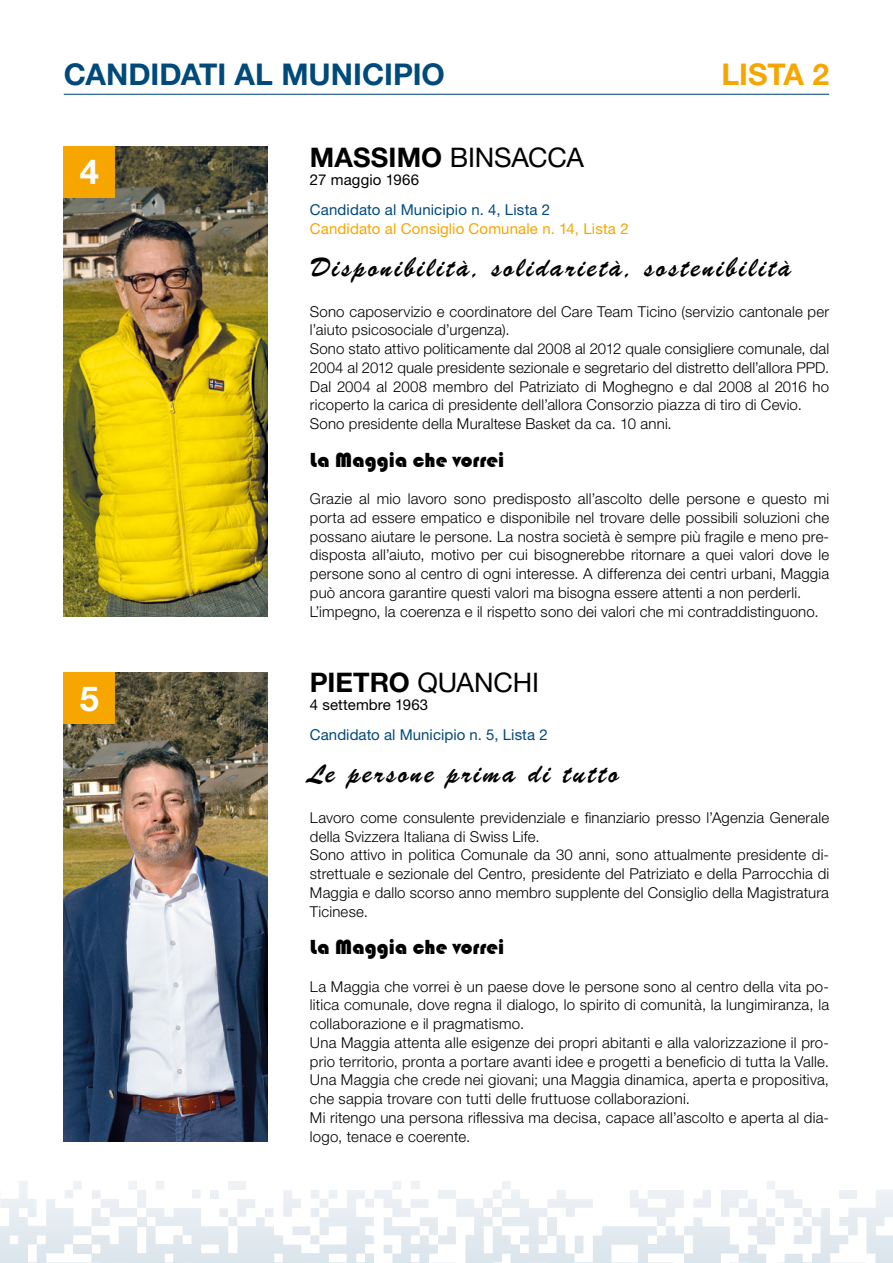
<style>
.page{position:relative;width:893px;height:1263px;background:#fff}
.page>*{position:absolute;margin:0;border:0;box-sizing:border-box;transform-origin:0 0}
.t1{font:700 34.5px "Helvetica Neue LT Std";color:#fff}
.t2{font:700 30px "Helvetica Neue LT Std";color:#00497b}
.t3{font:700 30px "Helvetica Neue LT Std";letter-spacing:-.005em;color:#f7a600}
.t4{font:27px "Brush Script BT";letter-spacing:.1em;color:#000}
.t5{font:27px "Helvetica Neue LT Std";letter-spacing:-.005em;color:#000}
.t6{font:21px "Bauhaus 93";color:#000}
.t7{font:300 15px/18.8px "Helvetica Neue LT Std";letter-spacing:.01em;color:#000}
.t8{font:15px "Helvetica Neue LT Std";letter-spacing:.005em;color:#00497b}
.t9{font:15px "Helvetica Neue LT Std";letter-spacing:.01em;color:#f7a600}
.t10{font:15px "Helvetica Neue LT Std";letter-spacing:.01em;color:#000}
.s1{font-weight:700}
</style>
<div class="page">
<svg style="left:1px;top:1181px;width:892px;height:82px"></svg>
<svg style="left:630px;top:1190px;width:54px;height:36px"></svg>
<svg style="left:547px;top:1189px;width:46px;height:28px"></svg>
<svg style="left:283px;top:1190px;width:18px;height:27px"></svg>
<svg style="left:237px;top:1199px;width:18px;height:18px"></svg>
<svg style="left:693px;top:1190px;width:18px;height:17px"></svg>
<div style="left:839px;top:1190px;width:18px;height:8px;background:#ecf0f4"></div>
<div style="left:229px;top:1181px;width:17px;height:8px;background:#eff3f6"></div>
<svg style="left:292px;top:1226px;width:27px;height:18px"></svg>
<div style="left:228px;top:1217px;width:9px;height:9px;background:#e6ebf0"></div>
<svg style="left:219px;top:1208px;width:9px;height:9px"></svg>
<svg style="left:265px;top:1208px;width:8px;height:9px"></svg>
<svg style="left:192px;top:1189px;width:9px;height:9px"></svg>
<div style="left:210px;top:1190px;width:9px;height:8px;background:#ecf0f4"></div>
<svg style="left:311px;top:1189px;width:26px;height:28px"></svg>
<svg style="left:65px;top:1181px;width:17px;height:17px"></svg>
<svg style="left:91px;top:1181px;width:55px;height:45px"></svg>
<svg style="left:156px;top:1181px;width:9px;height:9px"></svg>
<svg style="left:493px;top:1181px;width:18px;height:18px"></svg>
<svg style="left:721px;top:1181px;width:91px;height:63px"></svg>
<svg style="left:575px;top:1235px;width:8px;height:18px"></svg>
<div style="left:547px;top:1217px;width:9px;height:18px;background:#e5eaf0"></div>
<svg style="left:365px;top:1181px;width:91px;height:72px"></svg>
<div style="left:137px;top:1217px;width:9px;height:9px;background:#e6ebf0"></div>
<div style="left:73px;top:1244px;width:19px;height:9px;background:#dfe6ed"></div>
<div style="left:483px;top:1199px;width:10px;height:9px;background:#ebeff3"></div>
<div style="left:493px;top:1208px;width:9px;height:9px;background:#e9edf2"></div>
<svg style="left:0;top:1198px;width:1px;height:65px"></svg>
<img style="left:64px;top:147px;width:203px;height:470px">
<div style="left:64px;top:147px;width:51px;height:51px;background:#f7a600"></div>
<hr style="left:64px;top:94px;width:765px;height:1px;background:#00497b">
<img style="left:64px;top:673px;width:203px;height:469px">
<div style="left:64px;top:673px;width:51px;height:51px;background:#f7a600"></div>
<h2 class="t2" style="left:64px;top:56px;width:383px">CANDIDATI AL MUNICIPIO</h2>
<h2 class="t3" style="left:722px;top:56px;width:109px">LISTA 2</h2>
<h1 class="t1" style="left:80px;top:151px;width:21px">4</h1>
<h1 class="t1" style="left:80px;top:677px;width:21px">5</h1>
<h3 class="t5" style="left:310px;top:141px;width:275px"><span class="s1">MASSIMO</span> BINSACCA</h3>
<p class="t10" style="left:310px;top:171px;width:111px">27 maggio 1966</p>
<p class="t8" style="left:310px;top:201px;width:242px">Candidato al Municipio n. 4, Lista 2</p>
<p class="t9" style="left:310px;top:220px;width:320px">Candidato al Consiglio Comunale n. 14, Lista 2</p>
<h3 class="t4" style="left:310px;top:251px;width:483px">Disponibilità, solidarietà, sostenibilità</h3>
<p class="t7" style="left:310px;top:301px;width:521px">Sono caposervizio e coordinatore del Care Team Ticino (servizio cantonale per l’aiuto psicosociale d’urgenza).<br>Sono stato attivo politicamente dal 2008 al 2012 quale consigliere comunale, dal 2004 al 2012 quale presidente sezionale e segretario del distretto dell’allora PPD.<br>Dal 2004 al 2008 membro del Patriziato di Moghegno e dal 2008 al 2016 ho ricoperto la carica di presidente dell’allora Consorzio piazza di tiro di Cevio.<br>Sono presidente della Muraltese Basket da ca. 10 anni.</p>
<h3 class="t6" style="left:310px;top:448px;width:196px">La Maggia che vorrei</h3>
<p class="t7" style="left:310px;top:489px;width:521px">Grazie al mio lavoro sono predisposto all’ascolto delle persone e questo mi porta ad essere empatico e disponibile nel trovare delle possibili soluzioni che possano aiutare le persone. La nostra società è sempre più fragile e meno pre&shy;disposta all’aiuto, motivo per cui bisognerebbe ritornare a quei valori dove le persone sono al centro di ogni interesse. A differenza dei centri urbani, Maggia può ancora garantire questi valori ma bisogna essere attenti a non perderli.<br>L’impegno, la coerenza e il rispetto sono dei valori che mi contraddistinguono.</p>
<h3 class="t5" style="left:310px;top:666px;width:231px"><span class="s1">PIETRO</span> QUANCHI</h3>
<p class="t10" style="left:310px;top:696px;width:120px">4 settembre 1963</p>
<p class="t8" style="left:310px;top:726px;width:239px">Candidato al Municipio n. 5, Lista 2</p>
<h3 class="t4" style="left:310px;top:758px;width:311px">Le persone prima di tutto</h3>
<p class="t7" style="left:310px;top:808px;width:521px">Lavoro come consulente previdenziale e finanziario presso l’Agenzia Generale della Svizzera Italiana di Swiss Life.<br>Sono attivo in politica Comunale da 30 anni, sono attualmente presidente di&shy;strettuale e sezionale del Centro, presidente del Patriziato e della Parrocchia di Maggia e dallo scorso anno membro supplente del Consiglio della Magistratura Ticinese.</p>
<h3 class="t6" style="left:310px;top:935px;width:196px">La Maggia che vorrei</h3>
<p class="t7" style="left:310px;top:976px;width:521px">La Maggia che vorrei è un paese dove le persone sono al centro della vita po&shy;litica comunale, dove regna il dialogo, lo spirito di comunità, la lungimiranza, la collaborazione e il pragmatismo.<br>Una Maggia attenta alle esigenze dei propri abitanti e alla valorizzazione il pro&shy;prio territorio, pronta a portare avanti idee e progetti a beneficio di tutta la Valle.<br>Una Maggia che crede nei giovani; una Maggia dinamica, aperta e propositiva, che sappia trovare con tutti delle fruttuose collaborazioni.<br>Mi ritengo una persona riflessiva ma decisa, capace all’ascolto e aperta al dia&shy;logo, tenace e coerente.</p>
</div>
